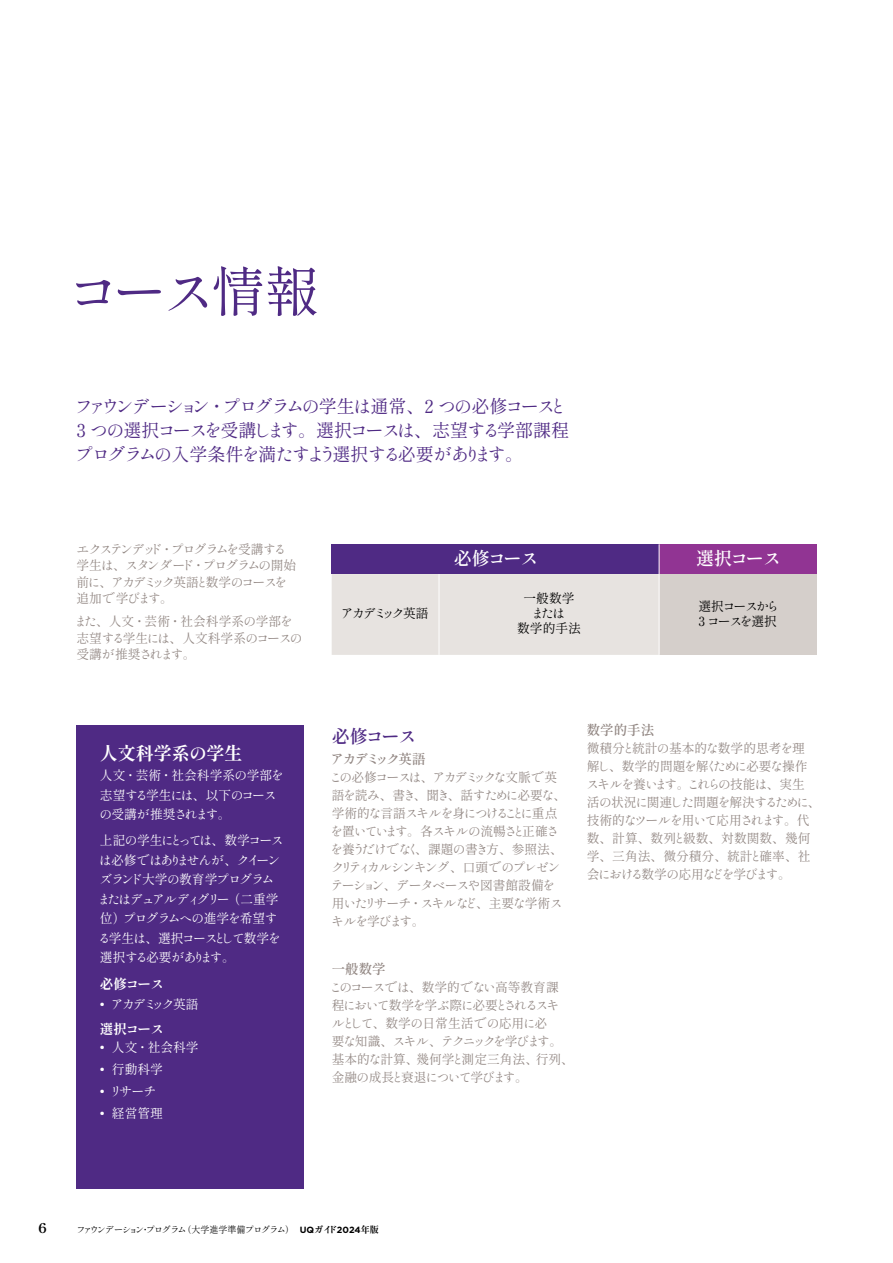
<style>
.page{position:relative;width:893px;height:1263px;background:#fff}
.page>*{position:absolute;margin:0;border:0;box-sizing:border-box;transform-origin:0 0}
.t1{font:54px "Shippori Mincho";letter-spacing:-.085em;color:#4f2a84}
.t2{font:18px/24px "Shippori Mincho";letter-spacing:-.09em;color:#4f2a84;text-align:justify}
.t3{font:600 18px "Shippori Mincho";letter-spacing:-.065em;color:#fff}
.t4{font:700 18px "Shippori Mincho";color:#fff}
.t5{font:600 18px "Shippori Mincho";letter-spacing:-.065em;color:#4f2a84}
.t6{font:700 13.5px "Shippori Mincho";letter-spacing:-.055em;color:#fff}
.t7{font:600 13.5px "Shippori Mincho";color:#938884}
.t8{font:600 13.5px "Shippori Mincho";letter-spacing:-.125em;color:#938884}
.t9{font:700 13.5px "Shippori Mincho";color:#000}
.t10{font:12.75px/18px "Shippori Mincho";letter-spacing:-.085em;color:#938884}
.t11{font:12.75px/19.5px "Shippori Mincho";letter-spacing:-.085em;color:#fff}
.t12{font:12.75px/16.5px "Shippori Mincho";letter-spacing:-.115em;color:#938884}
.t13{font:12.75px/19.5px "Shippori Mincho";letter-spacing:-.055em;color:#fff}
.t14{font:12.75px/16.5px "Shippori Mincho";letter-spacing:-.04em;color:#938884}
.t15{font:12.75px/15px "Shippori Mincho";letter-spacing:-.105em;color:#000}
.t16{font:12.75px/15px "Shippori Mincho";color:#000;text-align:center}
.t17{font:12.75px "Shippori Mincho";letter-spacing:-.135em;color:#fff}
.t18{font:12.75px "Shippori Mincho";letter-spacing:-.135em;color:#000}
.t19{font:9px "Shippori Mincho";letter-spacing:-.1em;color:#000}
.s1{font-family:"Gotham";font-weight:700}
.s2{font-weight:800}
</style>
<div class="page">
<div style="left:332px;top:544px;width:327px;height:30px;background:#4f2a84"></div>
<div style="left:659px;top:544px;width:157px;height:30px;background:#913493"></div>
<div style="left:332px;top:574px;width:327px;height:81px;background:#e7e3e0"></div>
<div style="left:659px;top:574px;width:157px;height:81px;background:#d5cfcb"></div>
<hr style="left:439px;top:574px;width:1px;height:81px;background:#fff">
<hr style="left:659px;top:574px;width:1px;height:81px;background:#fff">
<hr style="left:659px;top:544px;width:1px;height:30px;background:#fff">
<div style="left:77px;top:725px;width:227px;height:463px;background:#4f2a84"></div>
<h1 class="t1" style="left:67px;top:259px;width:254px">コース情報</h1>
<h2 class="t2" style="left:75px;top:394px;width:496px">ファウンデーション・プログラムの学生は通常、2 つの必修コースと3 つの選択コースを受講します。選択コースは、志望する学部課程プログラムの入学条件を満たすよう選択する必要があります。</h2>
<p class="t12" style="left:76px;top:541px;width:221px">エクステンデッド・プログラムを受講する学生は、スタンダード・プログラムの開始前に、アカデミック英語と数学のコースを追加で学びます。</p>
<p class="t14" style="left:74px;top:613px;width:230px">また、人文・芸術・社会科学系の学部を志望する学生には、人文科学系のコースの受講が推奨されます。</p>
<h2 class="t4" style="left:100px;top:742px;width:144px">人文科学系の学生</h2>
<p class="t13" style="left:99px;top:766px;width:186px">人文・芸術・社会科学系の学部を志望する学生には、以下のコースの受講が推奨されます。</p>
<p class="t11" style="left:98px;top:831px;width:188px">上記の学生にとっては、数学コースは必修ではありませんが、クイーンズランド大学の教育学プログラムまたはデュアルディグリー（二重学位）プログラムへの進学を希望する学生は、選択コースとして数学を選択する必要があります。</p>
<p class="t6" style="left:100px;top:975px;width:66px">必修コース</p>
<p class="t17" style="left:100px;top:996px;width:100px">• アカデミック英語</p>
<p class="t6" style="left:100px;top:1020px;width:66px">選択コース</p>
<p class="t13" style="left:100px;top:1037px;width:100px">• 人文・社会科学</p>
<p class="t13" style="left:100px;top:1059px;width:64px">• 行動科学</p>
<p class="t13" style="left:100px;top:1082px;width:58px">• リサーチ</p>
<p class="t13" style="left:100px;top:1104px;width:64px">• 経営管理</p>
<p class="t18" style="left:341px;top:606px;width:89px">アカデミック英語</p>
<h2 class="t3" style="left:454px;top:547px;width:87px">必修コース</h2>
<h2 class="t3" style="left:696px;top:547px;width:87px">選択コース</h2>
<p class="t16" style="left:517px;top:591px;width:65px">一般数学または<br>数学的手法</p>
<p class="t15" style="left:698px;top:599px;width:82px">選択コースから<br>3 コースを選択</p>
<h2 class="t5" style="left:332px;top:725px;width:87px">必修コース</h2>
<p class="t8" style="left:331px;top:751px;width:96px">アカデミック英語</p>
<p class="t10" style="left:329px;top:768px;width:238px">この必修コースは、アカデミックな文脈で英語を読み、書き、聞き、話すために必要な、学術的な言語スキルを身につけることに重点を置いています。各スキルの流暢さと正確さを養うだけでなく、課題の書き方、参照法、クリティカルシンキング、口頭でのプレゼンテーション、データベースや図書館設備を用いたリサーチ・スキルなど、主要な学術スキルを学びます。</p>
<p class="t7" style="left:332px;top:961px;width:55px">一般数学</p>
<p class="t10" style="left:329px;top:978px;width:246px">このコースでは、数学的でない高等教育課程において数学を学ぶ際に必要とされるスキ<br>ルとして、数学の日常生活での応用に必<br>要な知識、スキル、テクニックを学びます。基本的な計算、幾何学と測定三角法、行列、金融の成長と衰退について学びます。</p>
<p class="t7" style="left:587px;top:722px;width:69px">数学的手法</p>
<p class="t10" style="left:586px;top:739px;width:236px">微積分と統計の基本的な数学的思考を理<br>解し、数学的問題を解くために必要な操作スキルを養います。これらの技能は、実生活の状況に関連した問題を解決するために、技術的なツールを用いて応用されます。代数、計算、数列と級数、対数関数、幾何学、三角法、微分積分、統計と確率、社会における数学の応用などを学びます。</p>
<p class="t9" style="left:38px;top:1220px;width:10px">6</p>
<p class="t19" style="left:77px;top:1224px;width:304px">ファウンデーション・プログラム（大学進学準備プログラム） <span class="s1">UQ</span><span class="s2">ガイド</span><span class="s1">2024</span><span class="s2">年版</span></p>
</div>
